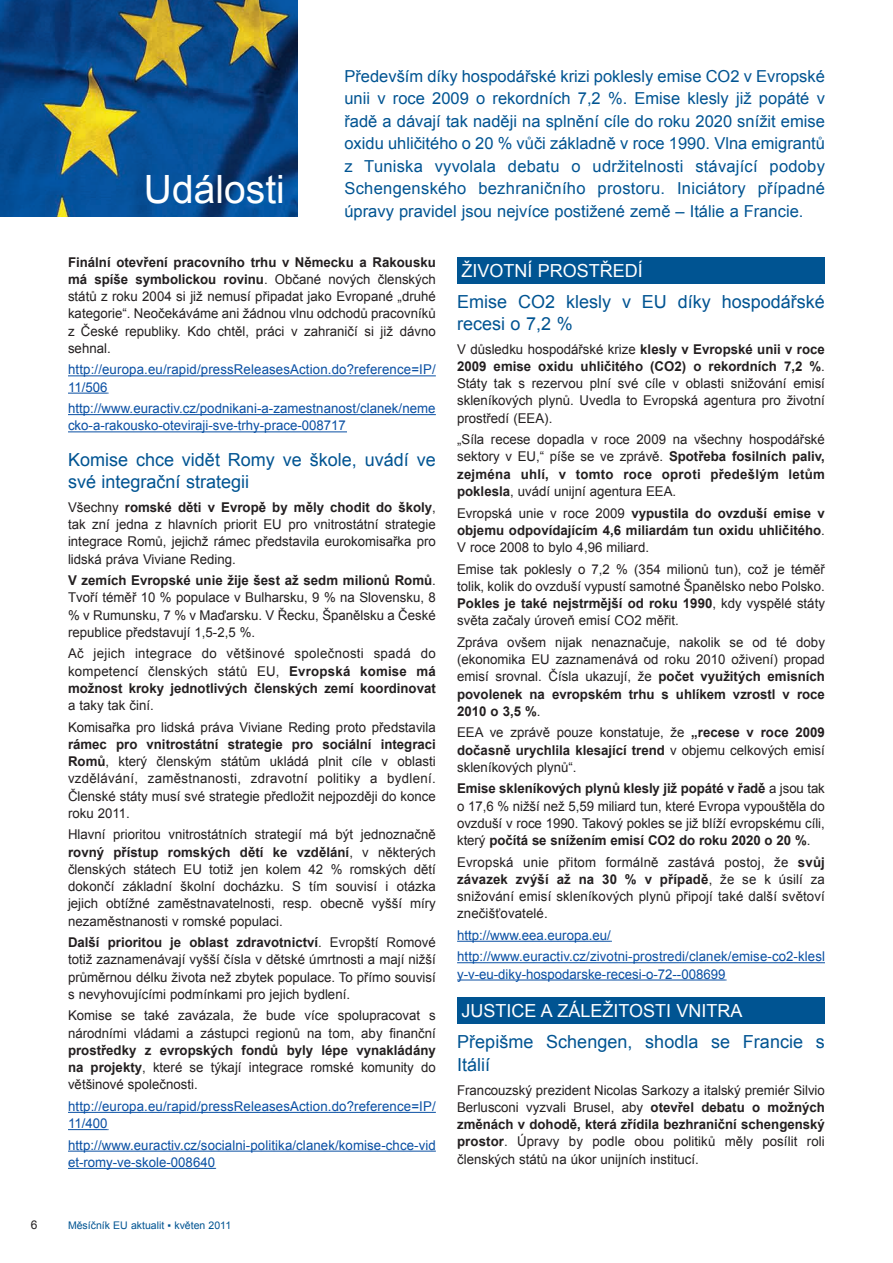
<style>
.page{position:relative;width:893px;height:1263px;background:#fff}
.page>*{position:absolute;margin:0;border:0;box-sizing:border-box;transform-origin:0 0}
.t1{font:39px "Arial";color:#fff}
.t2{font:18px/22.5px "Arial";color:#005492}
.t3{font:18px "Arial";color:#fff}
.t4{font:16.5px/22.5px "Arial";color:#005492;text-align:justify}
.t5{font:13.5px/17.2px "Arial";color:#231f20;text-align:justify}
.t6{font:13.5px/17.2px "Arial";letter-spacing:.01em;color:#094fa3}
.t7{font:700 13.5px/17.2px "Arial";color:#231f20;text-align:justify}
.t8{font:12px "Arial";color:#231f20}
.t9{font:10.5px "Arial";color:#005492}
.s1{font-weight:700}
.s2{font-weight:400}
</style>
<div class="page">
<img style="left:0;top:0;width:298px;height:217px">
<hr style="left:68px;top:375px;width:368px;height:1px;background:#094fa3">
<hr style="left:68px;top:393px;width:40px;height:1px;background:#094fa3">
<hr style="left:68px;top:414px;width:368px;height:1px;background:#094fa3">
<hr style="left:68px;top:431px;width:278px;height:1px;background:#094fa3">
<hr style="left:68px;top:1112px;width:368px;height:1px;background:#094fa3">
<hr style="left:68px;top:1129px;width:40px;height:1px;background:#094fa3">
<hr style="left:68px;top:1150px;width:368px;height:1px;background:#094fa3">
<hr style="left:68px;top:1168px;width:147px;height:1px;background:#094fa3">
<hr style="left:457px;top:941px;width:154px;height:1px;background:#094fa3">
<hr style="left:457px;top:962px;width:368px;height:1px;background:#094fa3">
<hr style="left:457px;top:979px;width:268px;height:1px;background:#094fa3">
<div style="left:457px;top:257px;width:368px;height:27px;background:#005492"></div>
<div style="left:457px;top:997px;width:368px;height:27px;background:#005492"></div>
<p class="t8" style="left:31px;top:1217px;width:8px">6</p>
<h1 class="t1" style="left:144px;top:163px;width:142px">Události</h1>
<p class="t4" style="left:344px;top:65px;width:482px">Především díky hospodářské krizi poklesly emise CO2 v Evropské unii v roce 2009 o rekordních 7,2 %. Emise klesly již popáté v řadě a dávají tak naději na splnění cíle do roku 2020 snížit emise oxidu uhličitého o 20 % vůči základně v roce 1990. Vlna emigrantů z Tuniska vyvolala debatu o udržitelnosti stávající podoby Schengenského bezhraničního prostoru. Iniciátory případné úpravy pravidel jsou nejvíce postižené země – Itálie a Francie.</p>
<p class="t5" style="left:68px;top:253px;width:369px"><span class="s1">Finální otevření pracovního trhu v Německu a Rakousku má spíše symbolickou rovinu</span>. Občané nových členských států z roku 2004 si již nemusí připadat jako Evropané „druhé kategorie“. Neočekáváme ani žádnou vlnu odchodů pracovníků z České republiky. Kdo chtěl, práci v zahraničí si již dávno sehnal.</p>
<p class="t6" style="left:68px;top:361px;width:369px">http://europa.eu/rapid/pressReleasesAction.do?reference=IP/<br>11/506</p>
<p class="t6" style="left:68px;top:400px;width:369px">http://www.euractiv.cz/podnikani-a-zamestnanost/clanek/neme cko-a-rakousko-oteviraji-sve-trhy-prace-008717</p>
<h2 class="t2" style="left:68px;top:448px;width:369px">Komise chce vidět Romy ve škole, uvádí ve své integrační strategii</h2>
<p class="t5" style="left:68px;top:499px;width:369px">Všechny <span class="s1">romské děti v Evropě by měly chodit do školy</span>, tak zní jedna z hlavních priorit EU pro vnitrostátní strategie integrace Romů, jejichž rámec představila eurokomisařka pro lidská práva Viviane Reding.</p>
<p class="t5" style="left:68px;top:572px;width:369px"><span class="s1">V zemích Evropské unie žije šest až sedm milionů Romů</span>.<br>Tvoří téměř 10 % populace v Bulharsku, 9 % na Slovensku, 8 % v Rumunsku, 7 % v Maďarsku. V Řecku, Španělsku a České republice představují 1,5-2,5 %.</p>
<p class="t5" style="left:68px;top:645px;width:369px">Ač jejich integrace do většinové společnosti spadá do kompetencí členských států EU, <span class="s1">Evropská komise má možnost kroky jednotlivých členských zemí koordinovat</span></p>
<p class="t5" style="left:68px;top:695px;width:369px;line-height:21.5px">a taky tak činí.<br>Komisařka pro lidská práva Viviane Reding proto představila</p>
<p class="t5" style="left:68px;top:736px;width:369px"><span class="s1">rámec pro vnitrostátní strategie pro sociální integraci Romů</span>, který členským státům ukládá plnit cíle v oblasti vzdělávání, zaměstnanosti, zdravotní politiky a bydlení.<br>Členské státy musí své strategie předložit nejpozději do konce roku 2011.</p>
<p class="t5" style="left:68px;top:826px;width:369px">Hlavní prioritou vnitrostátních strategií má být jednoznačně <span class="s1">rovný přístup romských dětí ke vzdělání</span>, v některých členských státech EU totiž jen kolem 42 % romských dětí dokončí základní školní docházku. S tím souvisí i otázka jejich obtížné zaměstnavatelnosti, resp. obecně vyšší míry nezaměstnanosti v romské populaci.</p>
<p class="t5" style="left:68px;top:934px;width:369px"><span class="s1">Další prioritou je oblast zdravotnictví</span>. Evropští Romové totiž zaznamenávají vyšší čísla v dětské úmrtnosti a mají nižší průměrnou délku života než zbytek populace. To přímo souvisí s nevyhovujícími podmínkami pro jejich bydlení.</p>
<p class="t5" style="left:68px;top:1007px;width:369px">Komise se také zavázala, že bude více spolupracovat s národními vládami a zástupci regionů na tom, aby finanční</p>
<p class="t5" style="left:68px;top:1042px;width:369px"><span class="s1">prostředky z evropských fondů byly lépe vynakládány na projekty</span>, které se týkají integrace romské komunity do většinové společnosti.</p>
<p class="t6" style="left:68px;top:1098px;width:369px">http://europa.eu/rapid/pressReleasesAction.do?reference=IP/<br>11/400</p>
<p class="t6" style="left:68px;top:1136px;width:369px">http://www.euractiv.cz/socialni-politika/clanek/komise-chce-vid et-romy-ve-skole-008640</p>
<p class="t9" style="left:68px;top:1218px;width:165px">Měsíčník EU aktualit ▪ květen 2011</p>
<h2 class="t3" style="left:461px;top:259px;width:183px">ŽIVOTNÍ PROSTŘEDÍ</h2>
<h2 class="t2" style="left:457px;top:290px;width:369px">Emise CO2 klesly v EU díky hospodářské recesi o 7,2 %</h2>
<p class="t5" style="left:457px;top:340px;width:369px">V důsledku hospodářské krize <span class="s1">klesly v Evropské unii v roce 2009 emise oxidu uhličitého (CO2) o rekordních 7,2 %</span>.<br>Státy tak s rezervou plní své cíle v oblasti snižování emisí skleníkových plynů. Uvedla to Evropská agentura pro životní prostředí (EEA).</p>
<p class="t5" style="left:457px;top:431px;width:369px">„Síla recese dopadla v roce 2009 na všechny hospodářské sektory v EU,“ píše se ve zprávě. <span class="s1">Spotřeba fosilních paliv, zejména uhlí, v tomto roce oproti předešlým letům poklesla</span>, uvádí unijní agentura EEA.</p>
<p class="t7" style="left:457px;top:505px;width:369px"><span class="s2">Evropská unie v roce 2009</span> vypustila do ovzduší emise v objemu odpovídajícím 4,6 miliardám tun oxidu uhličitého<span class="s2">.<br>V roce 2008 to bylo 4,96 miliard.</span></p>
<p class="t5" style="left:457px;top:560px;width:369px">Emise tak poklesly o 7,2 % (354 milionů tun), což je téměř tolik, kolik do ovzduší vypustí samotné Španělsko nebo Polsko.<br><span class="s1">Pokles je také nejstrmější od roku 1990</span>, kdy vyspělé státy světa začaly úroveň emisí CO2 měřit.</p>
<p class="t5" style="left:457px;top:633px;width:369px">Zpráva ovšem nijak nenaznačuje, nakolik se od té doby (ekonomika EU zaznamenává od roku 2010 oživení) propad emisí srovnal. Čísla ukazují, že <span class="s1">počet využitých emisních povolenek na evropském trhu s uhlíkem vzrostl v roce 2010 o 3,5 %</span>.</p>
<p class="t5" style="left:457px;top:724px;width:369px">EEA ve zprávě pouze konstatuje, že <span class="s1">„recese v roce 2009 dočasně urychlila klesající trend</span> v objemu celkových emisí skleníkových plynů“.</p>
<p class="t5" style="left:457px;top:780px;width:369px"><span class="s1">Emise skleníkových plynů klesly již popáté v řadě</span> a jsou tak o 17,6 % nižší než 5,59 miliard tun, které Evropa vypouštěla do ovzduší v roce 1990. Takový pokles se již blíží evropskému cíli, který <span class="s1">počítá se snížením emisí CO2 do roku 2020 o 20 %</span>.</p>
<p class="t5" style="left:457px;top:853px;width:369px">Evropská unie přitom formálně zastává postoj, že <span class="s1">svůj závazek zvýší až na 30 % v případě</span>, že se k úsilí za snižování emisí skleníkových plynů připojí také další světoví znečišťovatelé.</p>
<p class="t6" style="left:457px;top:924px;width:369px;line-height:21.5px">http://www.eea.europa.eu/ http://www.euractiv.cz/zivotni-prostredi/clanek/emise-co2-klesl</p>
<p class="t6" style="left:457px;top:965px;width:270px">y-v-eu-diky-hospodarske-recesi-o-72--008699</p>
<h2 class="t3" style="left:461px;top:999px;width:283px">JUSTICE A ZÁLEŽITOSTI VNITRA</h2>
<h2 class="t2" style="left:457px;top:1031px;width:369px">Přepišme Schengen, shodla se Francie s<br>Itálií</h2>
<p class="t5" style="left:457px;top:1081px;width:369px">Francouzský prezident Nicolas Sarkozy a italský premiér Silvio Berlusconi vyzvali Brusel, aby <span class="s1">otevřel debatu o možných změnách v dohodě, která zřídila bezhraniční schengenský prostor</span>. Úpravy by podle obou politiků měly posílit roli členských států na úkor unijních institucí.</p>
</div>
